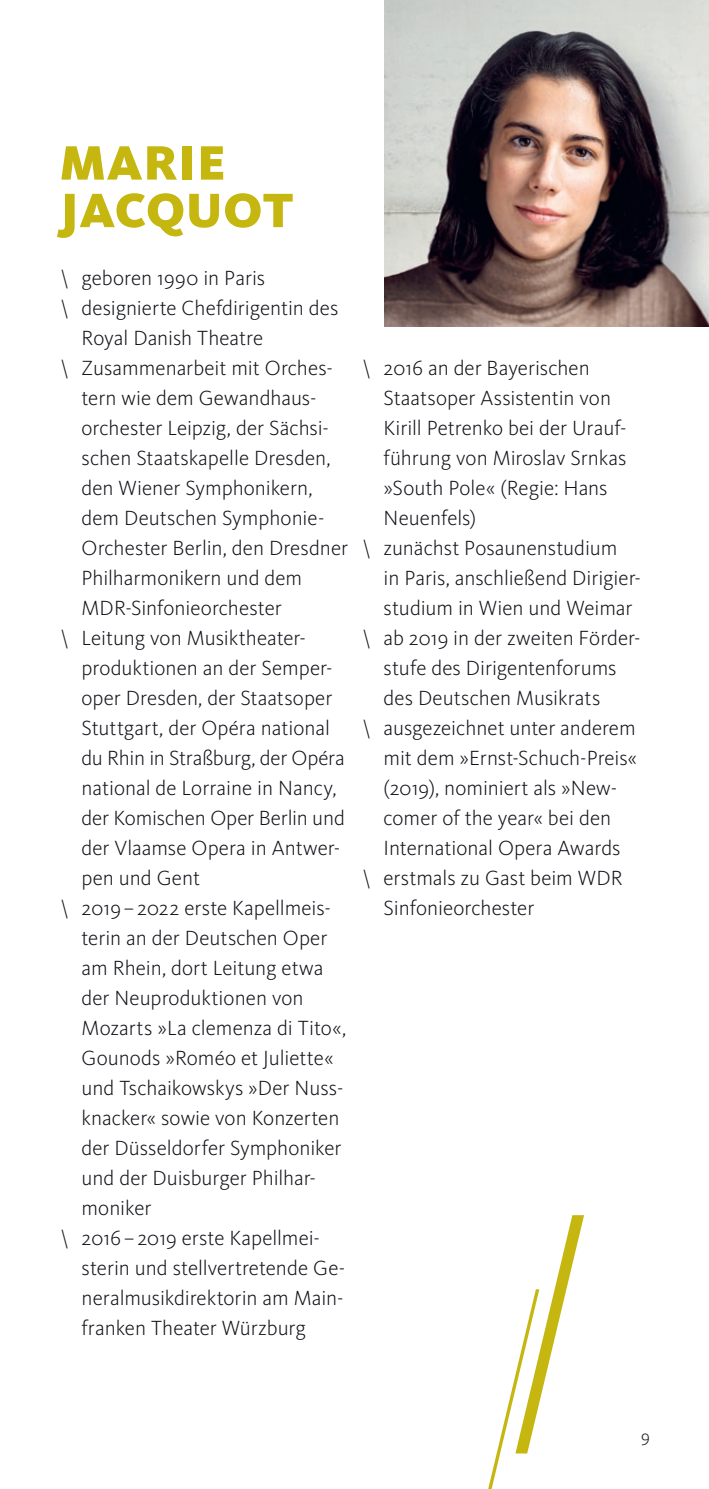
<style>
.page{position:relative;width:709px;height:1489px;background:#fff}
.page>*{position:absolute;margin:0;border:0;box-sizing:border-box;transform-origin:0 0}
.t1{font:900 50px/47.5px "WDR Sans";letter-spacing:.015em;color:#c5b610}
.t2{font:300 21.25px "WDR Sans";color:#101218}
.t3{font:300 17.5px "WDR Sans";color:#101218}
</style>
<div class="page">
<img style="left:384px;top:0;width:325px;height:326px">
<svg style="left:488px;top:1215px;width:96px;height:273px"></svg>
<h1 class="t1" style="left:60px;top:139px;width:235px">MARIE<br>JACQUOT</h1>
<p class="t2" style="left:60px;top:265px;width:206px">\ geboren 1990 in Paris</p>
<p class="t2" style="left:60px;top:295px;width:280px">\ designierte Chefdirigentin des</p>
<p class="t2" style="left:81px;top:325px;width:183px">Royal Danish Theatre</p>
<p class="t2" style="left:60px;top:355px;width:274px">\ Zusammenarbeit mit Orches-</p>
<p class="t2" style="left:81px;top:385px;width:236px">tern wie dem Gewandhaus-</p>
<p class="t2" style="left:81px;top:415px;width:249px">orchester Leipzig, der Sächsi-</p>
<p class="t2" style="left:81px;top:445px;width:251px">schen Staatskapelle Dresden,</p>
<p class="t2" style="left:81px;top:475px;width:232px">den Wiener Symphonikern,</p>
<p class="t2" style="left:81px;top:505px;width:244px">dem Deutschen Symphonie-</p>
<p class="t2" style="left:81px;top:535px;width:268px">Orchester Berlin, den Dresdner</p>
<p class="t2" style="left:81px;top:565px;width:222px">Philharmonikern und dem</p>
<p class="t2" style="left:81px;top:595px;width:202px">MDR-Sinfonieorchester</p>
<p class="t2" style="left:60px;top:625px;width:247px">\ Leitung von Musiktheater-</p>
<p class="t2" style="left:81px;top:655px;width:252px">produktionen an der Semper-</p>
<p class="t2" style="left:81px;top:685px;width:252px">oper Dresden, der Staatsoper</p>
<p class="t2" style="left:81px;top:715px;width:250px">Stuttgart, der Opéra national</p>
<p class="t2" style="left:81px;top:745px;width:265px">du Rhin in Straßburg, der Opéra</p>
<p class="t2" style="left:81px;top:775px;width:257px">national de Lorraine in Nancy,</p>
<p class="t2" style="left:81px;top:805px;width:265px">der Komischen Oper Berlin und</p>
<p class="t2" style="left:81px;top:835px;width:260px">der Vlaamse Opera in Antwer-</p>
<p class="t2" style="left:81px;top:865px;width:120px">pen und Gent</p>
<p class="t2" style="left:60px;top:895px;width:272px">\ 2019–2022 erste Kapellmeis-</p>
<p class="t2" style="left:81px;top:925px;width:247px">terin an der Deutschen Oper</p>
<p class="t2" style="left:81px;top:955px;width:244px">am Rhein, dort Leitung etwa</p>
<p class="t2" style="left:81px;top:985px;width:223px">der Neuproduktionen von</p>
<p class="t2" style="left:81px;top:1015px;width:266px">Mozarts »La clemenza di Tito«,</p>
<p class="t2" style="left:81px;top:1045px;width:254px">Gounods »Roméo et Juliette«</p>
<p class="t2" style="left:81px;top:1075px;width:263px">und Tschaikowskys »Der Nuss-</p>
<p class="t2" style="left:81px;top:1105px;width:259px">knacker« sowie von Konzerten</p>
<p class="t2" style="left:81px;top:1135px;width:261px">der Düsseldorfer Symphoniker</p>
<p class="t2" style="left:81px;top:1165px;width:236px">und der Duisburger Philhar-</p>
<p class="t2" style="left:81px;top:1195px;width:71px">moniker</p>
<p class="t2" style="left:60px;top:1225px;width:261px">\ 2016–2019 erste Kapellmei-</p>
<p class="t2" style="left:81px;top:1255px;width:265px">sterin und stellvertretende Ge-</p>
<p class="t2" style="left:81px;top:1285px;width:263px">neralmusikdirektorin am Main-</p>
<p class="t2" style="left:81px;top:1315px;width:226px">franken Theater Würzburg</p>
<p class="t2" style="left:362px;top:355px;width:229px">\ 2016 an der Bayerischen</p>
<p class="t2" style="left:383px;top:385px;width:229px">Staatsoper Assistentin von</p>
<p class="t2" style="left:383px;top:415px;width:244px">Kirill Petrenko bei der Urauf-</p>
<p class="t2" style="left:383px;top:445px;width:244px">führung von Miroslav Srnkas</p>
<p class="t2" style="left:383px;top:475px;width:225px">»South Pole« (Regie: Hans</p>
<p class="t2" style="left:383px;top:505px;width:94px">Neuenfels)</p>
<p class="t2" style="left:362px;top:535px;width:256px">\ zunächst Posaunenstudium</p>
<p class="t2" style="left:383px;top:565px;width:259px">in Paris, anschließend Dirigier-</p>
<p class="t2" style="left:383px;top:595px;width:250px">studium in Wien und Weimar</p>
<p class="t2" style="left:362px;top:625px;width:280px">\ ab 2019 in der zweiten Förder-</p>
<p class="t2" style="left:383px;top:655px;width:234px">stufe des Dirigentenforums</p>
<p class="t2" style="left:383px;top:685px;width:218px">des Deutschen Musikrats</p>
<p class="t2" style="left:362px;top:715px;width:275px">\ ausgezeichnet unter anderem</p>
<p class="t2" style="left:383px;top:745px;width:255px">mit dem »Ernst-Schuch-Preis«</p>
<p class="t2" style="left:383px;top:775px;width:235px">(2019), nominiert als »New-</p>
<p class="t2" style="left:383px;top:805px;width:229px">comer of the year« bei den</p>
<p class="t2" style="left:383px;top:835px;width:238px">International Opera Awards</p>
<p class="t2" style="left:362px;top:865px;width:262px">\ erstmals zu Gast beim WDR</p>
<p class="t2" style="left:383px;top:895px;width:152px">Sinfonieorchester</p>
<p class="t3" style="left:641px;top:1425px;width:10px">9</p>
</div>
